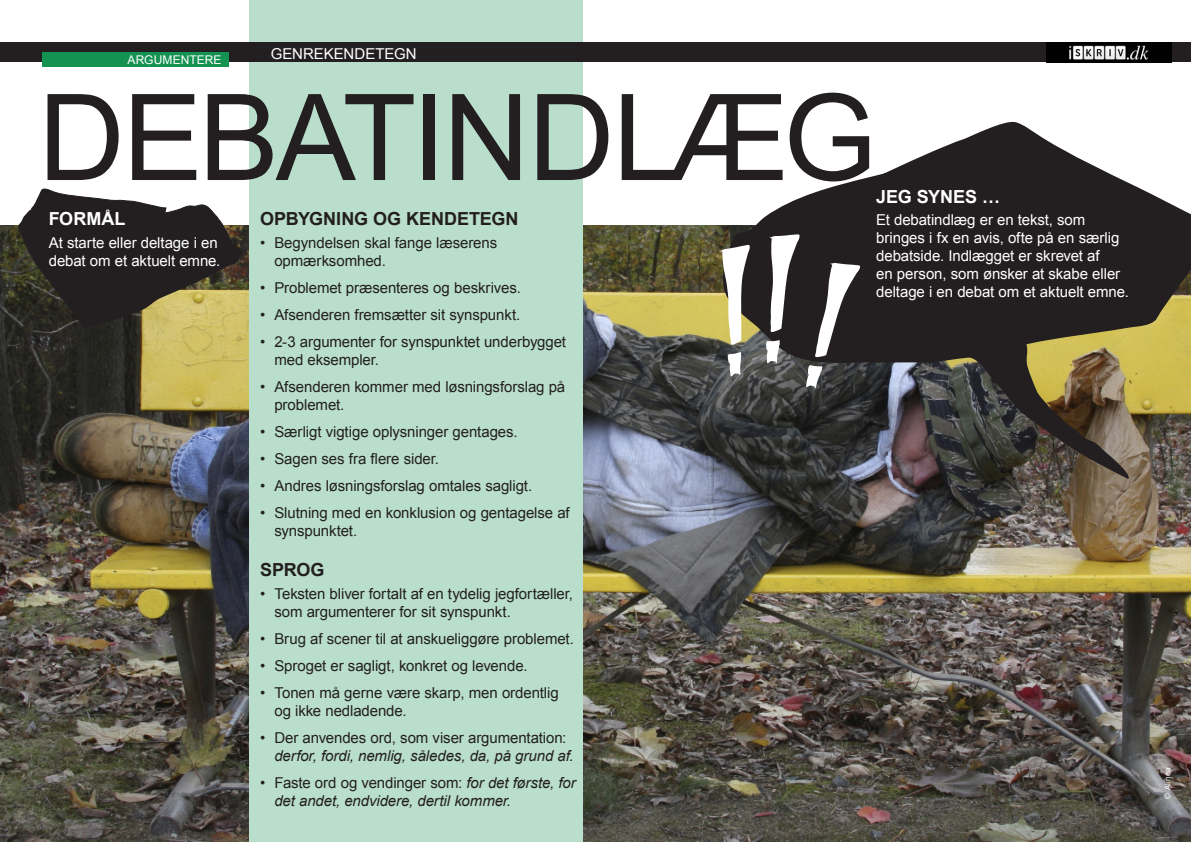
<style>
.page{position:relative;width:1191px;height:842px;background:#fff}
.page>*{position:absolute;margin:0;border:0;box-sizing:border-box;transform-origin:0 0}
.PLAKAT_kæmpe{font:120px "Arial";letter-spacing:-.03em;color:#231f20}
.Arial_Over{font:700 18px "Arial";letter-spacing:-.005em;color:#231f20}
.Arial_Over-2{font:700 18px "Arial";color:#fff}
.Arial_Brød_punkt{font:15px/18px "Arial";letter-spacing:-.005em;color:#231f20}
.Arial_PLAKAT_Brød{font:15px/18px "Arial";letter-spacing:-.005em;color:#fff}
.Arial_Brød_punkt-2{font:italic 15px/18px "Arial";letter-spacing:-.005em;color:#231f20}
.Arial_Brød_punkt-3{font:15px "Arial";color:#fff}
.GENRE{font:12px "Arial";letter-spacing:.01em;color:#fff}
.GENRE-2{font:8px "Arial";letter-spacing:.02em;color:#fff}
.s1{font-style:normal}
</style>
<div class="page">
<img style="left:0;top:225px;width:1191px;height:616px">
<div style="left:249px;top:0;width:334px;height:842px;background:#b9decb"></div>
<svg style="left:721px;top:121px;width:470px;height:358px;fill:#242320"></svg>
<svg style="left:719px;top:245px;width:31px;height:101px"></svg>
<svg style="left:727px;top:352px;width:14px;height:24px"></svg>
<svg style="left:814px;top:263px;width:47px;height:95px"></svg>
<svg style="left:805px;top:365px;width:17px;height:24px"></svg>
<svg style="left:769px;top:234px;width:31px;height:99px"></svg>
<svg style="left:766px;top:340px;width:13px;height:24px"></svg>
<svg style="left:17px;top:188px;width:225px;height:141px;background:#534f43"></svg>
<div style="left:0;top:43px;width:1191px;height:19px;background:#231f20"></div>
<img style="left:1046px;top:43px;width:125px;height:19px">
<div style="left:43px;top:52px;width:186px;height:15px;background:#149252"></div>
<p class="GENRE" style="left:127px;top:52px;width:96px">ARGUMENTERE</p>
<p class="Arial_Brød_punkt-3" style="left:271px;top:43px;width:147px">GENREKENDETEGN</p>
<p class="PLAKAT_kæmpe" style="left:38px;top:59px;width:840px">DEBATINDLÆG</p>
<p class="Arial_Over" style="left:260px;top:207px;width:260px">OPBYGNING OG KENDETEGN</p>
<p class="Arial_Brød_punkt" style="left:274px;top:233px;width:224px;text-indent:-14px">• Begyndelsen skal fange læserens opmærksomhed.</p>
<p class="Arial_Brød_punkt" style="left:260px;top:278px;width:262px">• Problemet præsenteres og beskrives.</p>
<p class="Arial_Brød_punkt" style="left:260px;top:305px;width:262px">• Afsenderen fremsætter sit synspunkt.</p>
<p class="Arial_Brød_punkt" style="left:274px;top:332px;width:293px;text-indent:-14px">• 2-3 argumenter for synspunktet underbygget med -eksempler.</p>
<p class="Arial_Brød_punkt" style="left:274px;top:377px;width:292px;text-indent:-14px">• Afsenderen kommer med løsningsforslag på problemet.</p>
<p class="Arial_Brød_punkt" style="left:260px;top:422px;width:259px">• Særligt vigtige oplysninger gentages.</p>
<p class="Arial_Brød_punkt" style="left:260px;top:449px;width:180px">• Sagen ses fra flere sider.</p>
<p class="Arial_Brød_punkt" style="left:260px;top:476px;width:273px">• Andres løsningsforslag omtales sagligt.</p>
<p class="Arial_Brød_punkt" style="left:274px;top:503px;width:297px;text-indent:-14px">• Slutning med en konklusion og gentagelse af synspunktet.</p>
<p class="Arial_Over" style="left:260px;top:558px;width:66px">SPROG</p>
<p class="Arial_Brød_punkt" style="left:274px;top:584px;width:300px;text-indent:-14px">• Teksten bliver fortalt af en tydelig jegfortæller, som -argumenterer for sit -synspunkt.</p>
<p class="Arial_Brød_punkt" style="left:260px;top:629px;width:315px">• Brug af scener til at anskueliggøre -problemet.</p>
<p class="Arial_Brød_punkt" style="left:260px;top:656px;width:269px">• Sproget er sagligt, konkret og levende.</p>
<p class="Arial_Brød_punkt" style="left:274px;top:683px;width:286px;text-indent:-14px">• Tonen må gerne være skarp, men ordentlig og ikke -nedladende.</p>
<p class="Arial_Brød_punkt-2" style="left:274px;top:728px;width:301px;text-indent:-14px"><span class="s1">• Der anvendes ord, som viser argumentation: </span>derfor, fordi, nemlig, således, da, på grund af.</p>
<p class="Arial_Brød_punkt-2" style="left:274px;top:773px;width:303px;text-indent:-14px"><span class="s1">• Faste ord og vendinger som:</span> for det første, for det andet, endvidere, dertil kommer.</p>
<p class="Arial_Over-2" style="left:876px;top:184px;width:125px">JEG SYNES …</p>
<p class="Arial_PLAKAT_Brød" style="left:876px;top:211px;width:254px">Et debatindlæg er en tekst, som bringes i fx en avis, ofte på en -særlig debatside. Indlægget er skrevet af<br>en person, som ønsker at skabe eller deltage i en debat om et aktuelt emne.</p>
<p class="Arial_Over-2" style="left:49px;top:207px;width:78px">FORMÅL</p>
<p class="Arial_PLAKAT_Brød" style="left:49px;top:233px;width:173px">At starte eller deltage i en debat om et -aktuelt emne.</p>
<p class="GENRE-2" style="left:1162px;top:798px;width:33px;rotate:-90deg">© Alinea</p>
</div>
